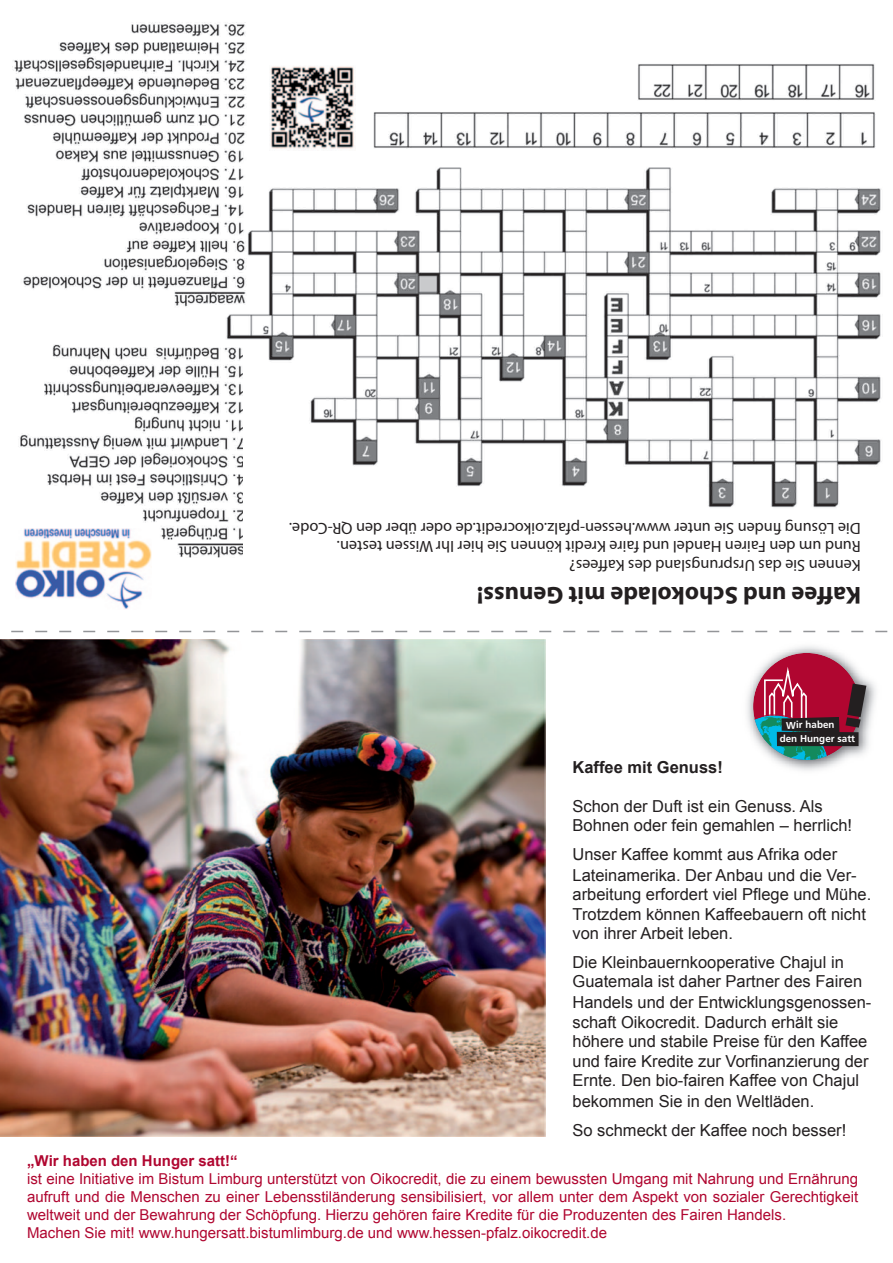
<style>
.page{position:relative;width:893px;height:1263px;background:#fff}
.page>*{position:absolute;margin:0;border:0;box-sizing:border-box;transform-origin:0 0}
.t1{font:700 24.6px "Myriad Pro";color:#231f20}
.t2{font:16.5px/19.5px "Arial";color:#231f20}
.t3{font:700 16.5px "Arial";color:#231f20}
.t4{font:16.2px/18.8px "Myriad Pro";color:#231f20}
.t5{font:15px/18px "Arial";color:#b00630}
.t6{font:700 15px "Arial";color:#b00630}
.t7{font:700 9.9px "Frutiger";color:#fff}
</style>
<div class="page">
<img style="left:707px;top:630px;width:180px;height:141px">
<img style="left:0;top:640px;width:545px;height:496px">
<div style="left:753px;top:653px;width:107px;height:107px;background:#b00630;border-radius:50%"></div>
<svg style="left:753px;top:667px;width:113px;height:94px"></svg>
<svg style="left:11px;top:631px;width:877px;height:1px"></svg>
<img style="left:226px;top:167px;width:655px;height:341px">
<img style="left:373px;top:112px;width:502px;height:36px">
<img style="left:638px;top:64px;width:237px;height:36px">
<img style="left:270px;top:66px;width:84px;height:83px">
<img style="left:12px;top:22px;width:235px;height:287px">
<img style="left:20px;top:344px;width:223px;height:214px">
<img style="left:16px;top:528px;width:136px;height:81px">
<p class="t4" style="left:861px;top:575px;width:573px;rotate:-180deg">Kennen Sie das Ursprungsland des Ka ees?<br>Rund um den Fairen Handel und faire Kredit können Sie hier Ihr Wissen testen.<br>Die Lösung nden Sie unter www.hessen-pfalz.oikocredit.de oder über den QR-Code.</p>
<h1 class="t1" style="left:861px;top:612px;width:386px;rotate:-180deg">Ka ee und Schokolade mit Genuss!</h1>
<p class="t7" style="left:786px;top:719px;width:50px;rotate:-1deg">Wir haben</p>
<p class="t7" style="left:780px;top:732px;width:77px">den Hunger satt</p>
<p class="t3" style="left:572px;top:756px;width:152px">Kaffee mit Genuss!</p>
<p class="t2" style="left:572px;top:796px;width:281px">Schon der Duft ist ein Genuss. Als<br>Bohnen oder fein gemahlen – herrlich!</p>
<p class="t2" style="left:572px;top:844px;width:286px;line-height:21px">Unser Kaffee kommt aus Afrika oder<br>Lateinamerika. Der Anbau und die Ver-</p>
<p class="t2" style="left:572px;top:885px;width:300px">arbeitung erfordert viel Pflege und Mühe.<br>Trotzdem können Kaffeebauern oft nicht von ihrer Arbeit leben.</p>
<p class="t2" style="left:572px;top:952px;width:291px">Die Kleinbauernkooperative Chajul in<br>Guatemala ist daher Partner des Fairen</p>
<p class="t2" style="left:572px;top:993px;width:300px">Handels und der Entwicklungsgenossen&shy;schaft Oikocredit. Dadurch erhält sie höhere und stabile Preise für den Kaffee und faire Kredite zur Vorfinanzierung der Ernte. Den bio-fairen Kaffee von Chajul</p>
<p class="t2" style="left:572px;top:1087px;width:275px;line-height:28.5px">bekommen Sie in den Weltläden.<br>So schmeckt der Kaffee noch besser!</p>
<p class="t6" style="left:27px;top:1150px;width:212px">„Wir haben den Hunger satt!“</p>
<p class="t5" style="left:27px;top:1169px;width:833px">ist eine Initiative im Bistum Limburg unterstützt von Oikocredit, die zu einem bewussten Umgang mit Nahrung und Ernährung aufruft und die Menschen zu einer Lebensstiländerung sensibilisiert, vor allem unter dem Aspekt von sozialer Gerechtigkeit weltweit und der Bewahrung der Schöpfung. Hierzu gehören faire Kredite für die Produzenten des Fairen Handels.<br>Machen Sie mit! www.hungersatt.bistumlimburg.de und www.hessen-pfalz.oikocredit.de</p>
</div>
